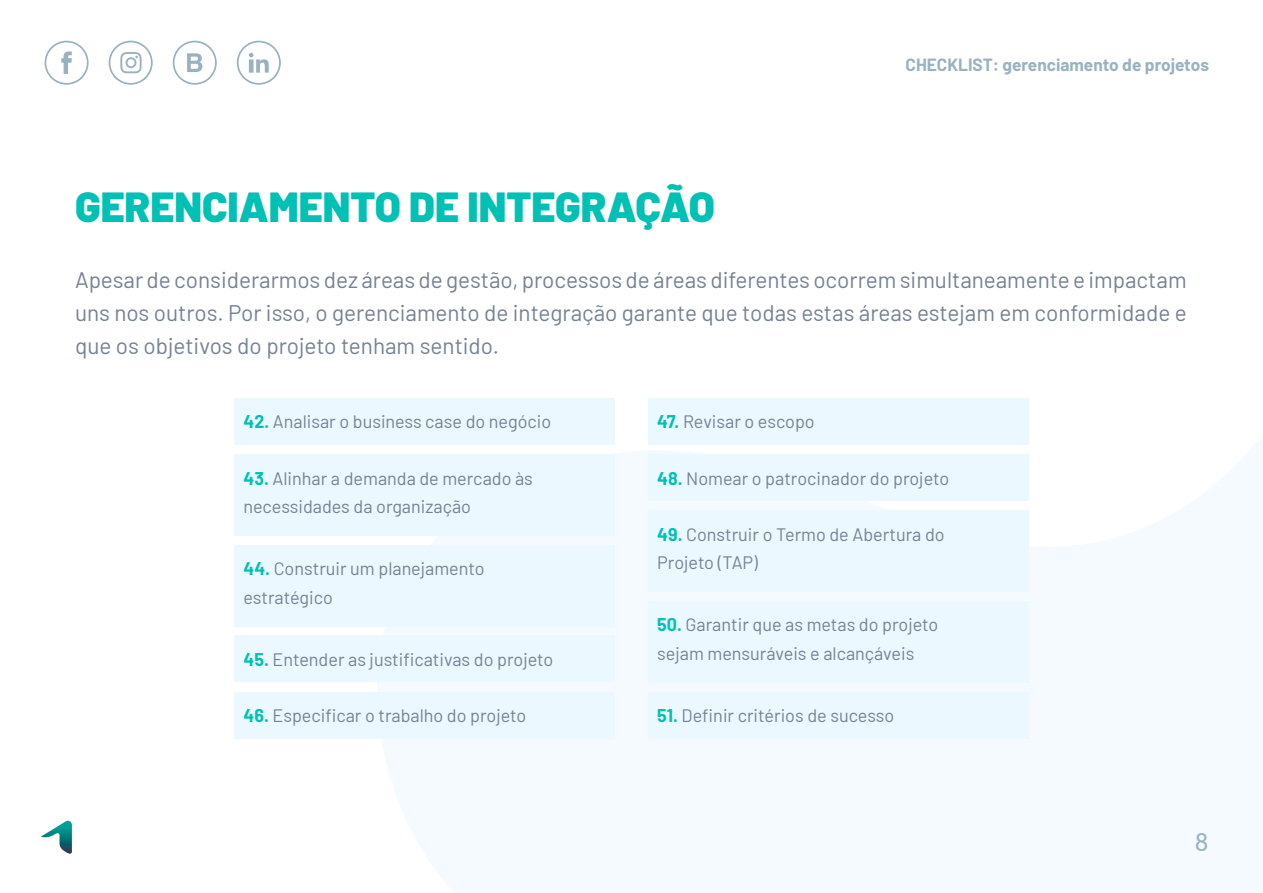
<style>
.page{position:relative;width:1263px;height:893px;background:#fff}
.page>*{position:absolute;margin:0;border:0;box-sizing:border-box;transform-origin:0 0}
.t1{font:900 42px "Barlow";color:#00c1b3}
.t2{font:25.5px "Asap";color:#99b3bf}
.t3{font:22.5px/33px "Barlow";color:#758293;text-align:justify}
.t4{font:18px/28.5px "Barlow";color:#758293}
.t5{font:700 17.25px "Barlow";color:#99b2bf}
.s1{font-weight:700;color:#00c1b3}
</style>
<div class="page">
<svg style="left:45px;top:41px;width:44px;height:44px"></svg>
<svg style="left:173px;top:41px;width:44px;height:44px"></svg>
<svg style="left:237px;top:41px;width:44px;height:44px"></svg>
<svg style="left:41px;top:821px;width:31px;height:33px"></svg>
<svg style="left:109px;top:41px;width:44px;height:44px"></svg>
<svg style="left:370px;top:420px;width:659px;height:319px;fill:#f5faff"></svg>
<div style="left:235px;top:398px;width:380px;height:47px;background:#ebf8ff"></div>
<div style="left:235px;top:636px;width:380px;height:46px;background:#ebf8ff"></div>
<div style="left:235px;top:692px;width:380px;height:46px;background:#ebf8ff"></div>
<div style="left:648px;top:398px;width:380px;height:47px;background:#ebf8ff"></div>
<div style="left:648px;top:454px;width:380px;height:47px;background:#ebf8ff"></div>
<div style="left:648px;top:692px;width:380px;height:46px;background:#ebf8ff"></div>
<div style="left:235px;top:454px;width:380px;height:82px;background:#ebf8ff"></div>
<div style="left:235px;top:545px;width:380px;height:81px;background:#ebf8ff"></div>
<div style="left:648px;top:511px;width:380px;height:81px;background:#ebf8ff"></div>
<div style="left:648px;top:601px;width:380px;height:81px;background:#ebf8ff"></div>
<h1 class="t1" style="left:75px;top:176px;width:641px">GERENCIAMENTO DE INTEGRAÇÃO</h1>
<p class="t5" style="left:905px;top:52px;width:305px">CHECKLIST: gerenciamento de projetos</p>
<p class="t3" style="left:75px;top:262px;width:1113px">Apesar de considerarmos dez áreas de gestão, processos de áreas diferentes ocorrem simultaneamente e impactam uns nos outros. Por isso, o gerenciamento de integração garante que todas estas áreas estejam em conformidade e que os objetivos do projeto tenham sentido.</p>
<p class="t4" style="left:243px;top:406px;width:309px"><span class="s1">42.</span> Analisar o business case do negócio</p>
<p class="t4" style="left:243px;top:462px;width:291px"><span class="s1">43.</span> Alinhar a demanda de mercado às necessidades da organização</p>
<p class="t4" style="left:243px;top:553px;width:243px"><span class="s1">44.</span> Construir um planejamento estratégico</p>
<p class="t4" style="left:243px;top:643px;width:311px"><span class="s1">45.</span> Entender as justificativas do projeto</p>
<p class="t4" style="left:243px;top:700px;width:284px"><span class="s1">46.</span> Especificar o trabalho do projeto</p>
<p class="t4" style="left:657px;top:406px;width:159px"><span class="s1">47.</span> Revisar o escopo</p>
<p class="t4" style="left:657px;top:462px;width:294px"><span class="s1">48.</span> Nomear o patrocinador do projeto</p>
<p class="t4" style="left:657px;top:518px;width:289px"><span class="s1">49.</span> Construir o Termo de Abertura do<br>Projeto (TAP)</p>
<p class="t4" style="left:657px;top:609px;width:283px"><span class="s1">50.</span> Garantir que as metas do projeto sejam mensuráveis e alcançáveis</p>
<p class="t4" style="left:657px;top:700px;width:239px"><span class="s1">51.</span> Definir critérios de sucesso</p>
<h2 class="t2" style="left:1195px;top:824px;width:15px">8</h2>
</div>
